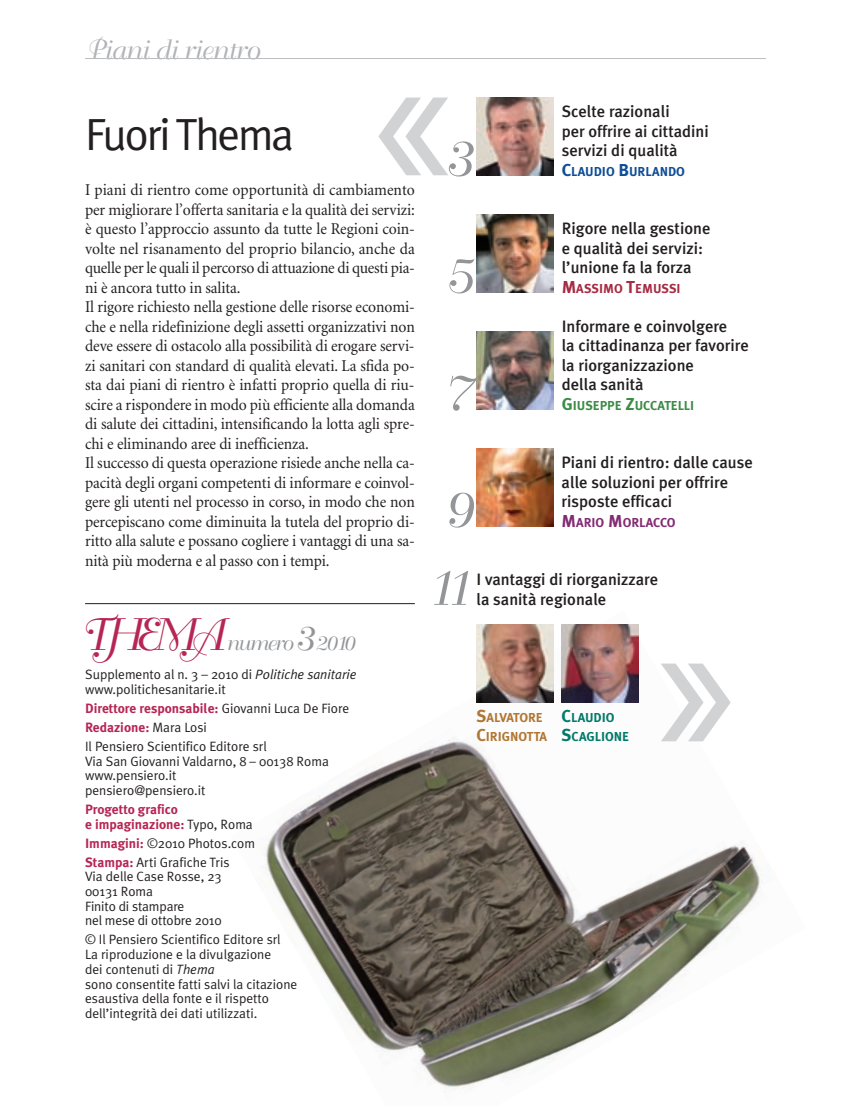
<style>
.page{position:relative;width:851px;height:1106px;background:#fff}
.page>*{position:absolute;margin:0;border:0;box-sizing:border-box;transform-origin:0 0}
.t1{font:52.5px/78px "Bellevue";color:#939598;text-align:center}
.t2{font:45px "Meta Plus Normal";letter-spacing:-.05em;color:#231f20}
.t3{font:27px "Bellevue";letter-spacing:-.01em;color:#b2b3b7}
.t4{font:21px "Bellevue";letter-spacing:-.05em;color:#939598}
.t5{font:16.5px/19.5px "Minion";letter-spacing:-.005em;color:#231f20;scale:.94 1}
.t6{font:500 16.5px/19.5px "Meta Plus";color:#231f20}
.t7{font:13.5px/14.7px "Meta Plus Normal";color:#231f20}
.t8{font:700 13.5px/18.9px "Meta Plus";color:#b62654}
.t9{font:700 12.9px/19.5px "Meta Plus";color:#b07633}
.t10{font:700 12.9px "Meta Plus";color:#3b8c45}
.t11{font:700 12.9px "Meta Plus";color:#0f4d96}
.t12{font:700 12.9px "Meta Plus";color:#a62b43}
.t13{font:700 12.9px "Meta Plus";color:#832b73}
.s1{font-size:45px;color:#b62654}
.s2{font-size:36px}
.s3{font-style:italic}
.s4{font-family:"Meta Plus Normal";font-weight:400;color:#231f20}
.s5{font-family:"Meta Plus";font-weight:700;color:#b62654}
.s6{font-size:17.25px}
.s7{font-size:17.25px;color:#017a6a}
.s8{color:#017a6a}
</style>
<div class="page">
<img style="left:262px;top:624px;width:514px;height:467px">
<hr style="left:85px;top:603px;width:330px;height:1px;background:#231f20">
<hr style="left:85px;top:58px;width:680px;height:1px;background:#bcbdc0">
<img style="left:476px;top:214px;width:77px;height:78px">
<img style="left:476px;top:332px;width:77px;height:78px">
<img style="left:476px;top:448px;width:77px;height:78px">
<img style="left:476px;top:624px;width:77px;height:78px">
<img style="left:561px;top:624px;width:77px;height:78px">
<img style="left:476px;top:98px;width:77px;height:78px">
<svg style="left:378px;top:97px;width:70px;height:78px"></svg>
<svg style="left:660px;top:663px;width:80px;height:78px"></svg>
<h3 class="t3" style="left:85px;top:36px;width:175px">Piani di rientro</h3>
<h2 class="t2" style="left:85px;top:108px;width:210px">Fuori Thema</h2>
<p class="t5" style="left:85px;top:181px;width:352px">I piani di rientro come opportunità di cambiamento per migliorare l’offerta sanitaria e la qualità dei servizi: è questo l’approccio assunto da tutte le Regioni coin&shy;volte nel risanamento del proprio bilancio, anche da quelle per le quali il percorso di attuazione di questi pia&shy;ni è ancora tutto in salita.<br>Il rigore richiesto nella gestione delle risorse economi&shy;che e nella ridefinizione degli assetti organizzativi non deve essere di ostacolo alla possibilità di erogare servi&shy;zi sanitari con standard di qualità elevati. La sfida po&shy;sta dai piani di rientro è infatti proprio quella di riu&shy;scire a rispondere in modo più efficiente alla domanda di salute dei cittadini, intensificando la lotta agli spre&shy;chi e eliminando aree di inefficienza.<br>Il successo di questa operazione risiede anche nella ca&shy;pacità degli organi competenti di informare e coinvol&shy;gere gli utenti nel processo in corso, in modo che non percepiscano come diminuita la tutela del proprio di&shy;ritto alla salute e possano cogliere i vantaggi di una sa&shy;nità più moderna e al passo con i tempi.</p>
<p class="t4" style="left:79px;top:632px;width:276px"><span class="s1">THEMA</span>numero<span class="s2">3</span>2010</p>
<p class="t7" style="left:85px;top:667px;width:273px">Supplemento al n. 3 – 2010 di <span class="s3">Politiche sanitarie </span>www.politichesanitarie.it</p>
<p class="t8" style="left:85px;top:699px;width:266px">Direttore responsabile: <span class="s4">Giovanni Luca De Fiore<br></span>Redazione: <span class="s4">Mara Losi</span></p>
<p class="t7" style="left:85px;top:739px;width:245px">Il Pensiero Scientifico Editore srl<br>Via San Giovanni Valdarno, 8 – 00138 Roma www.pensiero.it<br>pensiero@pensiero.it</p>
<p class="t8" style="left:85px;top:802px;width:169px;line-height:14.7px">Progetto grafico<br>e impaginazione: <span class="s4">Typo, Roma</span></p>
<p class="t7" style="left:85px;top:833px;width:171px;line-height:18.9px"><span class="s5">Immagini:</span> ©2010 Photos.com<br><span class="s5">Stampa:</span> Arti Grafiche Tris</p>
<p class="t7" style="left:85px;top:869px;width:138px">Via delle Case Rosse, 23<br>00131 Roma<br>Finito di stampare<br>nel mese di ottobre 2010</p>
<p class="t7" style="left:85px;top:932px;width:214px">© Il Pensiero Scientifico Editore srl<br>La riproduzione e la divulgazione<br>dei contenuti di <span class="s3">Thema<br></span>sono consentite fatti salvi la citazione esaustiva della fonte e il rispetto dell’integrità dei dati utilizzati.</p>
<h1 class="t1" style="left:441px;top:122px;width:30px">3</h1>
<h1 class="t1" style="left:441px;top:239px;width:30px">5</h1>
<h1 class="t1" style="left:441px;top:356px;width:30px">7</h1>
<p class="t6" style="left:561px;top:102px;width:149px">Scelte razionali<br>per offrire ai cittadini servizi di qualità</p>
<p class="t11" style="left:561px;top:164px;width:125px"><span class="s6">C</span>LAUDIO <span class="s6">B</span>URLANDO</p>
<p class="t6" style="left:561px;top:219px;width:150px">Rigore nella gestione e qualità dei servizi: l’unione fa la forza</p>
<p class="t12" style="left:561px;top:281px;width:120px"><span class="s6">M</span>ASSIMO <span class="s6">T</span>EMUSSI</p>
<p class="t6" style="left:561px;top:316px;width:188px">Informare e coinvolgere<br>la cittadinanza per favorire la riorganizzazione<br>della sanità</p>
<p class="t10" style="left:561px;top:398px;width:134px"><span class="s6">G</span>IUSEPPE <span class="s6">Z</span>UCCATELLI</p>
<p class="t6" style="left:561px;top:453px;width:193px">Piani di rientro: dalle cause alle soluzioni per offrire risposte efficaci</p>
<p class="t13" style="left:561px;top:515px;width:115px"><span class="s6">M</span>ARIO <span class="s6">M</span>ORLACCO</p>
<h1 class="t1" style="left:424px;top:473px;width:48px">9<br>11</h1>
<p class="t6" style="left:476px;top:570px;width:183px">I vantaggi di riorganizzare la sanità regionale</p>
<p class="t9" style="left:476px;top:707px;width:154px"><span class="s6">S</span>ALVATORE <span class="s7">C</span><span class="s8">LAUDIO<br></span><span class="s6">C</span>IRIGNOTTA <span class="s7">S</span><span class="s8">CAGLIONE</span></p>
</div>
